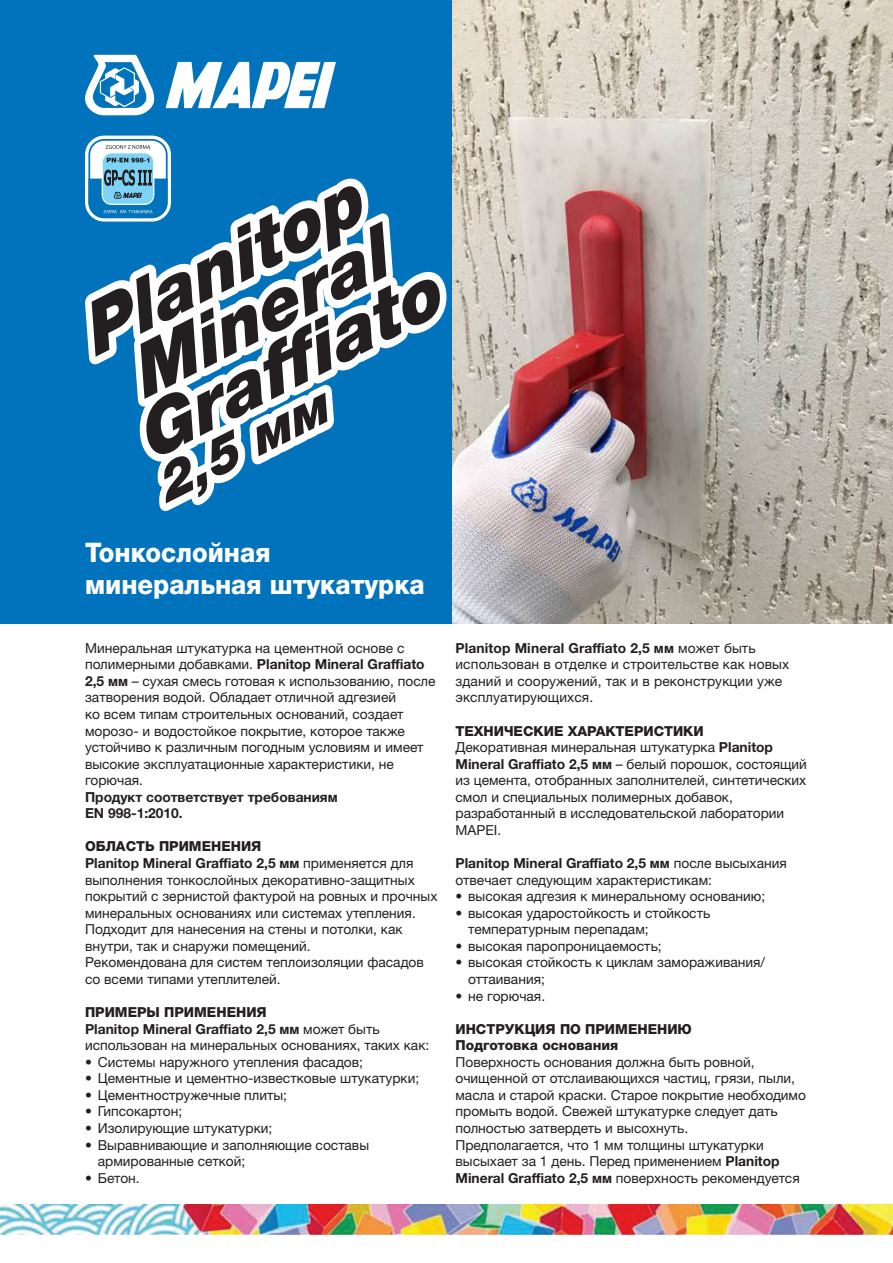
<style>
.page{position:relative;width:893px;height:1263px;background:#fff}
.page>*{position:absolute;margin:0;border:0;box-sizing:border-box;transform-origin:0 0}
.t1{font:800 27px/32.4px "Helvetica Neue LTW1 G";color:#fff;scale:.95 1}
.t2{font:13.8px/16.5px "Helvetica Neue LTW1 G";color:#231f20}
.t3{font:800 13.8px "Helvetica Neue LTW1 G";color:#231f20}
.t4{font:700 13.8px "Helvetica Neue LTW1 G";color:#231f20}
.s1{font-weight:700}
</style>
<div class="page">
<div style="left:0;top:0;width:893px;height:624px;background:#0073bc"></div>
<img style="left:453px;top:0;width:440px;height:624px">
<svg style="left:166px;top:62px;width:170px;height:47px"></svg>
<svg style="left:85px;top:55px;width:69px;height:60px"></svg>
<img style="left:0;top:1204px;width:893px;height:31px">
<div style="left:85px;top:136px;width:86px;height:86px;background:#fff;border-radius:19px"></div>
<svg style="left:88px;top:139px;width:80px;height:6px"></svg>
<svg style="left:85px;top:145px;width:302px;height:76px"></svg>
<svg style="left:138px;top:237px;width:325px;height:250px"></svg>
<svg style="left:156px;top:461px;width:179px;height:51px"></svg>
<svg style="left:135px;top:221px;width:261px;height:179px"></svg>
<svg style="left:85px;top:169px;width:285px;height:200px"></svg>
<svg style="left:139px;top:260px;width:306px;height:201px"></svg>
<p class="t1" style="left:85px;top:536px;width:359px">Тонкослойная минеральная штукатурка</p>
<p class="t2" style="left:85px;top:639px;width:352px">Минеральная штукатурка на цементной основе с полимерными добавками. <span class="s1">Planitop Mineral Graffiato 2,5 мм</span> – сухая смесь готовая к использованию, после затворения водой. Обладает отличной адгезией<br>ко всем типам строительных оснований, создает морозо- и водостойкое покрытие, которое также устойчиво к различным погодным условиям и имеет высокие эксплуатационные характеристики, не горючая.</p>
<p class="t4" style="left:85px;top:788px;width:254px">Продукт соответствует требованиям</p>
<p class="t4" style="left:85px;top:805px;width:99px">EN 998-1:2010.</p>
<p class="t3" style="left:85px;top:838px;width:178px">ОБЛАСТЬ ПРИМЕНЕНИЯ</p>
<p class="t2" style="left:85px;top:855px;width:354px"><span class="s1">Planitop Mineral Graffiato 2,5 мм</span> применяется для выполнения тонкослойных декоративно-защитных покрытий с зернистой фактурой на ровных и прочных минеральных основаниях или системах утепления.<br>Подходит для нанесения на стены и потолки, как внутри, так и снаружи помещений.</p>
<p class="t2" style="left:85px;top:954px;width:340px">Рекомендована для систем теплоизоляции фасадов со всеми типами утеплителей.</p>
<p class="t3" style="left:85px;top:1004px;width:183px">ПРИМЕРЫ ПРИМЕНЕНИЯ</p>
<p class="t2" style="left:85px;top:1020px;width:346px"><span class="s1">Planitop Mineral Graffiato 2,5 мм</span> может быть использован на минеральных основаниях, таких как:</p>
<p class="t2" style="left:85px;top:1053px;width:280px">• Системы наружного утепления фасадов;</p>
<p class="t2" style="left:85px;top:1070px;width:336px">• Цементные и цементно-известковые штукатурки;</p>
<p class="t2" style="left:85px;top:1087px;width:204px">• Цементностружечные плиты;</p>
<p class="t2" style="left:85px;top:1103px;width:99px">• Гипсокартон;</p>
<p class="t2" style="left:85px;top:1120px;width:189px">• Изолирующие штукатурки;</p>
<p class="t2" style="left:98px;top:1136px;width:273px;text-indent:-13px">• Выравнивающие и заполняющие составы армированные сеткой;</p>
<p class="t2" style="left:85px;top:1169px;width:56px">• Бетон.</p>
<p class="t2" style="left:455px;top:639px;width:335px"><span class="s1">Planitop Mineral Graffiato 2,5 мм</span> может быть использован в отделке и строительстве как новых зданий и сооружений, так и в реконструкции уже эксплуатирующихся.</p>
<p class="t3" style="left:455px;top:722px;width:250px">ТЕХНИЧЕСКИЕ ХАРАКТЕРИСТИКИ</p>
<p class="t2" style="left:455px;top:739px;width:353px">Декоративная минеральная штукатурка <span class="s1">Planitop Mineral Graffiato 2,5 мм</span> – белый порошок, состоящий из цемента, отобранных заполнителей, синтетических смол и специальных полимерных добавок, разработанный в исследовательской лаборатории MAPEI.</p>
<p class="t2" style="left:455px;top:855px;width:333px"><span class="s1">Planitop Mineral Graffiato 2,5 мм</span> после высыхания отвечает следующим характеристикам:</p>
<p class="t2" style="left:455px;top:888px;width:311px">• высокая адгезия к минеральному основанию;</p>
<p class="t2" style="left:468px;top:904px;width:244px;text-indent:-13px">• высокая ударостойкость и стойкость температурным перепадам;</p>
<p class="t2" style="left:455px;top:937px;width:208px">• высокая паропроницаемость;</p>
<p class="t2" style="left:468px;top:954px;width:298px;text-indent:-13px">• высокая стойкость к циклам замораживания/ оттаивания;</p>
<p class="t2" style="left:455px;top:987px;width:91px">• не горючая.</p>
<p class="t3" style="left:455px;top:1020px;width:238px">ИНСТРУКЦИЯ ПО ПРИМЕНЕНИЮ</p>
<p class="t3" style="left:455px;top:1037px;width:164px">Подготовка основания</p>
<p class="t2" style="left:455px;top:1053px;width:352px">Поверхность основания должна быть ровной, очищенной от отслаивающихся частиц, грязи, пыли, масла и старой краски. Старое покрытие необходимо промыть водой. Свежей штукатурке следует дать полностью затвердеть и высохнуть.</p>
<p class="t2" style="left:455px;top:1136px;width:346px">Предполагается, что 1 мм толщины штукатурки высыхает за 1 день. Перед применением <span class="s1">Planitop<br>Mineral Graffiato 2,5 мм</span> поверхность рекомендуется</p>
</div>
